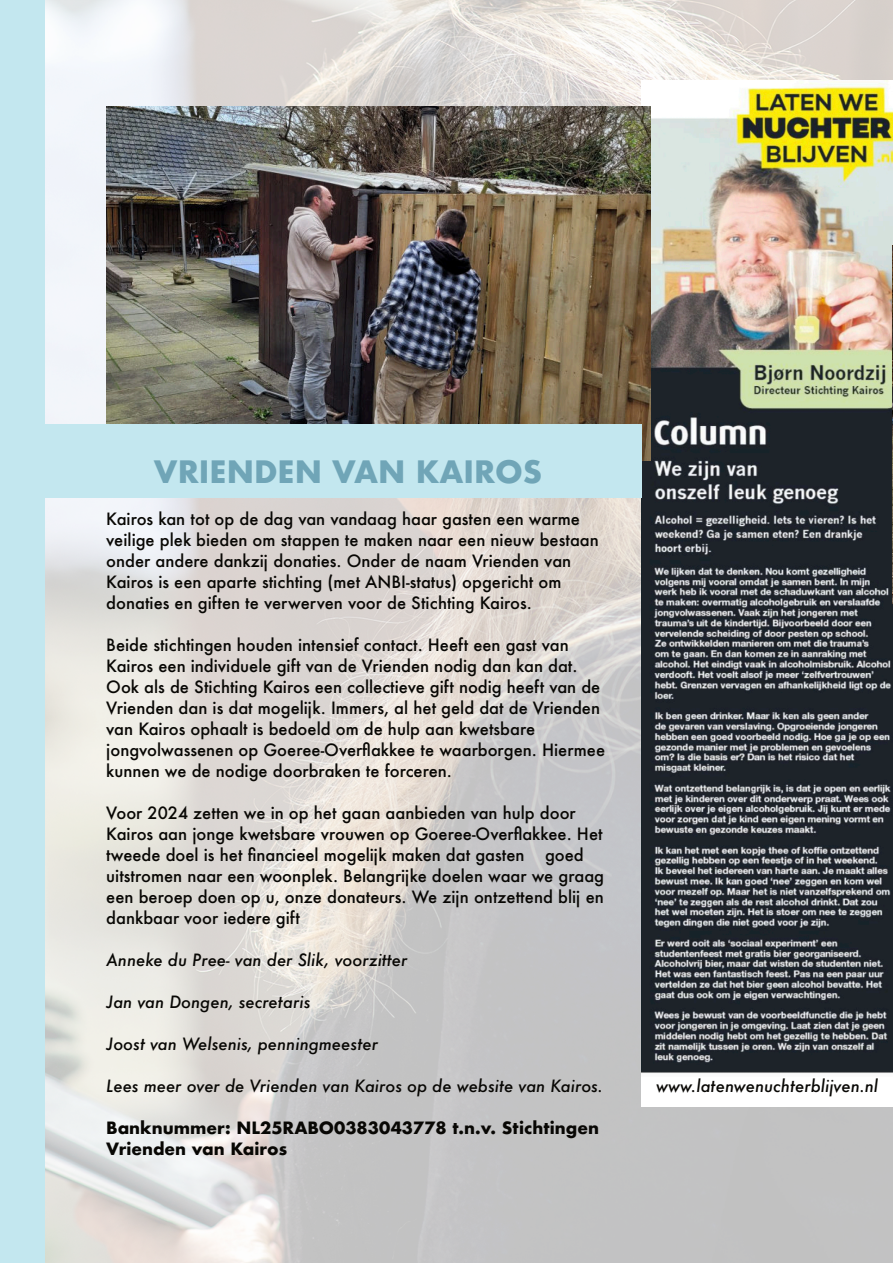
<style>
.page{position:relative;width:893px;height:1263px;background:#fff}
.page>*{position:absolute;margin:0;border:0;box-sizing:border-box;transform-origin:0 0}
.t1{font:700 30px "Futura";color:#70a5b7}
.t2{font:500 16.5px/21px "Futura";color:#080704}
.t3{font:italic 500 16.5px "Futura";color:#080704}
.t4{font:700 16.5px/21px "Futura";color:#080704}
</style>
<div class="page">
<img style="left:44px;top:0;width:849px;height:1263px">
<img style="left:641px;top:80px;width:252px;height:1026px">
<div style="left:0;top:0;width:44px;height:1263px;background:#c3e7ef"></div>
<img style="left:892px;top:245px;width:1px;height:358px">
<img style="left:106px;top:106px;width:545px;height:355px">
<div style="left:0;top:424px;width:641px;height:73px;background:#c3e7ef"></div>
<h1 class="t1" style="left:154px;top:450px;width:390px">VRIENDEN VAN KAIROS</h1>
<p class="t2" style="left:106px;top:508px;width:494px">Kairos kan tot op de dag van vandaag haar gasten een warme veilige plek bieden om stappen te maken naar een nieuw bestaan onder andere dankzĳ donaties. Onder de naam Vrienden van Kairos is een aparte stichting (met ANBI-status) opgericht om donaties en giften te verwerven voor de Stichting Kairos.</p>
<p class="t2" style="left:106px;top:634px;width:500px">Beide stichtingen houden intensief contact. Heeft een gast van Kairos een individuele gift van de Vrienden nodig dan kan dat.<br>Ook als de Stichting Kairos een collectieve gift nodig heeft van de Vrienden dan is dat mogelĳk. Immers, al het geld dat de Vrienden van Kairos ophaalt is bedoeld om de hulp aan kwetsbare jongvolwassenen op Goeree-Overflakkee te waarborgen. Hiermee kunnen we de nodige doorbraken te forceren.</p>
<p class="t2" style="left:106px;top:802px;width:499px">Voor 2024 zetten we in op het gaan aanbieden van hulp door Kairos aan jonge kwetsbare vrouwen op Goeree-Overflakkee. Het tweede doel is het financieel mogelĳk maken dat gasten goed uitstromen naar een woonplek. Belangrĳke doelen waar we graag een beroep doen op u, onze donateurs. We zĳn ontzettend blĳ en dankbaar voor iedere gift</p>
<p class="t3" style="left:106px;top:949px;width:303px">Anneke du Pree- van der Slik, voorzitter</p>
<p class="t3" style="left:106px;top:991px;width:206px">Jan van Dongen, secretaris</p>
<p class="t3" style="left:106px;top:1033px;width:273px">Joost van Welsenis, penningmeester</p>
<p class="t3" style="left:106px;top:1075px;width:498px">Lees meer over de Vrienden van Kairos op de website van Kairos.</p>
<p class="t4" style="left:106px;top:1117px;width:494px">Banknummer: NL25RABO0383043778 t.n.v. Stichtingen<br>Vrienden van Kairos</p>
<p class="t3" style="left:656px;top:1075px;width:224px">www.latenwenuchterblĳven.nl</p>
</div>
